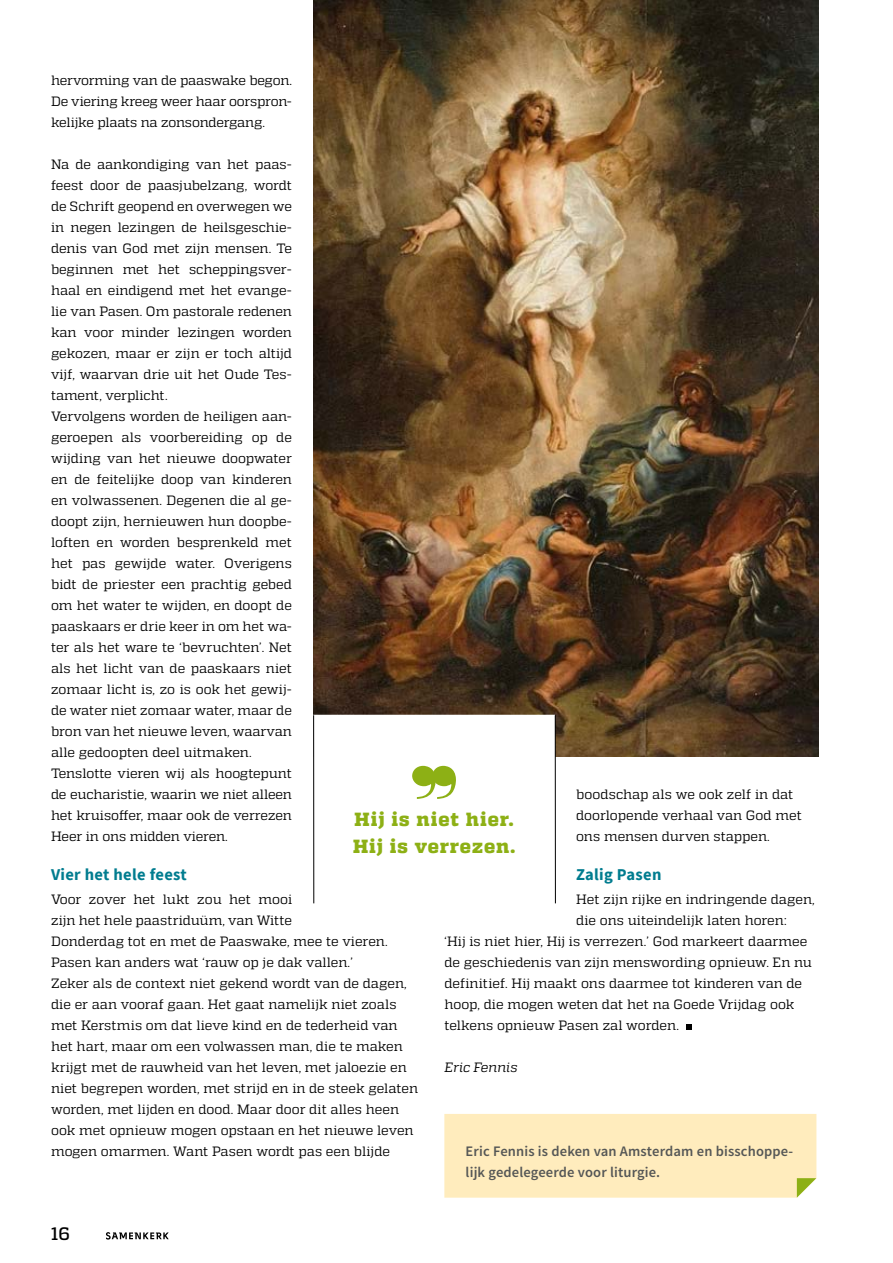
<style>
.page{position:relative;width:893px;height:1263px;background:#fff}
.page>*{position:absolute;margin:0;border:0;box-sizing:border-box;transform-origin:0 0}
.t1{font:800 19.05px/27px "Quadon";letter-spacing:.055em;color:#8db015}
.t2{font:500 18px "Quadon";color:#000}
.t3{font:700 16.5px "Source Sans Pro";letter-spacing:.02em;color:#007c8f}
.t4{font:600 14.55px/21px "Source Sans Pro";letter-spacing:.01em;color:#555756}
.t5{font:13.5px/21px "Quadon";color:#000}
.t6{font:italic 13.5px "Quadon";color:#000}
</style>
<div class="page">
<svg style="left:686px;top:1024px;width:6px;height:6px"></svg>
<img style="left:313px;top:0;width:505px;height:757px">
<div style="left:314px;top:715px;width:240px;height:188px;background:#fff"></div>
<svg style="left:412px;top:766px;width:44px;height:33px"></svg>
<div style="left:313px;top:715px;width:242px;height:189px;border:1px solid #fff"></div>
<hr style="left:555px;top:715px;width:1px;height:188px;background:#000">
<hr style="left:313px;top:715px;width:1px;height:188px;background:#000">
<div style="left:444px;top:1114px;width:372px;height:84px;background:#ffecbd"></div>
<svg style="left:106px;top:1232px;width:63px;height:7px"></svg>
<p class="t5" style="left:51px;top:69px;width:242px;text-align:justify">hervorming van de paaswake begon.<br>De viering kreeg weer haar oorspron&shy;kelijke plaats na zonsondergang.</p>
<p class="t5" style="left:51px;top:154px;width:242px">Na de aankondiging van het paas&shy;feest door de paasjubelzang, wordt de Schrift geopend en overwegen we in negen lezingen de heilsgeschie&shy;denis van God met zijn mensen. Te beginnen met het scheppingsver&shy;haal en eindigend met het evange&shy;lie van Pasen. Om pastorale redenen kan voor minder lezingen worden gekozen, maar er zijn er toch altijd vijf, waarvan drie uit het Oude Tes&shy;tament, verplicht.<br>Vervolgens worden de heiligen aan&shy;geroepen als voorbereiding op de wijding van het nieuwe doopwater en de feitelijke doop van kinderen en volwassenen. Degenen die al ge&shy;doopt zijn, hernieuwen hun doopbe&shy;loften en worden besprenkeld met het pas gewijde water. Overigens bidt de priester een prachtig gebed om het water te wijden, en doopt de paaskaars er drie keer in om het wa&shy;ter als het ware te ‘bevruchten’. Net als het licht van de paaskaars niet zomaar licht is, zo is ook het gewij&shy;de water niet zomaar water, maar de bron van het nieuwe leven, waarvan alle gedoopten deel uitmaken.<br>Tenslotte vieren wij als hoogtepunt de eucharistie, waarin we niet alleen het kruisoffer, maar ook de verrezen Heer in ons midden vieren.</p>
<p class="t3" style="left:51px;top:863px;width:137px">Vier het hele feest</p>
<p class="t5" style="left:51px;top:888px;width:369px">Voor zover het lukt zou het mooi<br>zijn het hele paastriduüm, van Witte<br>Donderdag tot en met de Paaswake, mee te vieren.<br>Pasen kan anders wat ‘rauw op je dak vallen.’<br>Zeker als de context niet gekend wordt van de dagen, die er aan vooraf gaan. Het gaat namelijk niet zoals met Kerstmis om dat lieve kind en de tederheid van het hart, maar om een volwassen man, die te maken krijgt met de rauwheid van het leven, met jaloezie en niet begrepen worden, met strijd en in de steek gelaten worden, met lijden en dood. Maar door dit alles heen ook met opnieuw mogen opstaan en het nieuwe leven mogen omarmen. Want Pasen wordt pas een blijde</p>
<p class="t5" style="left:576px;top:784px;width:227px">boodschap als we ook zelf in dat doorlopende verhaal van God met ons mensen durven stappen.</p>
<p class="t3" style="left:576px;top:863px;width:87px">Zalig Pasen</p>
<p class="t5" style="left:576px;top:888px;width:240px">Het zijn rijke en indringende dagen,</p>
<p class="t5" style="left:576px;top:910px;width:212px">die ons uiteindelijk laten horen:</p>
<p class="t5" style="left:444px;top:931px;width:365px">‘Hij is niet hier, Hij is verrezen.’ God markeert daarmee</p>
<p class="t5" style="left:444px;top:952px;width:369px">de geschiedenis van zijn menswording opnieuw. En nu</p>
<p class="t5" style="left:444px;top:973px;width:359px">definitief. Hij maakt ons daarmee tot kinderen van de</p>
<p class="t5" style="left:444px;top:994px;width:352px">hoop, die mogen weten dat het na Goede Vrijdag ook</p>
<p class="t5" style="left:444px;top:1015px;width:236px">telkens opnieuw Pasen zal worden.</p>
<p class="t6" style="left:444px;top:1059px;width:75px">Eric Fennis</p>
<h1 class="t1" style="left:353px;top:806px;width:164px">Hij is niet hier.<br>Hij is verrezen.</h1>
<p class="t4" style="left:466px;top:1141px;width:329px">Eric Fennis is deken van Amsterdam en bisschoppe&shy;lijk gedelegeerde voor liturgie.</p>
<h2 class="t2" style="left:51px;top:1223px;width:20px">16</h2>
</div>
